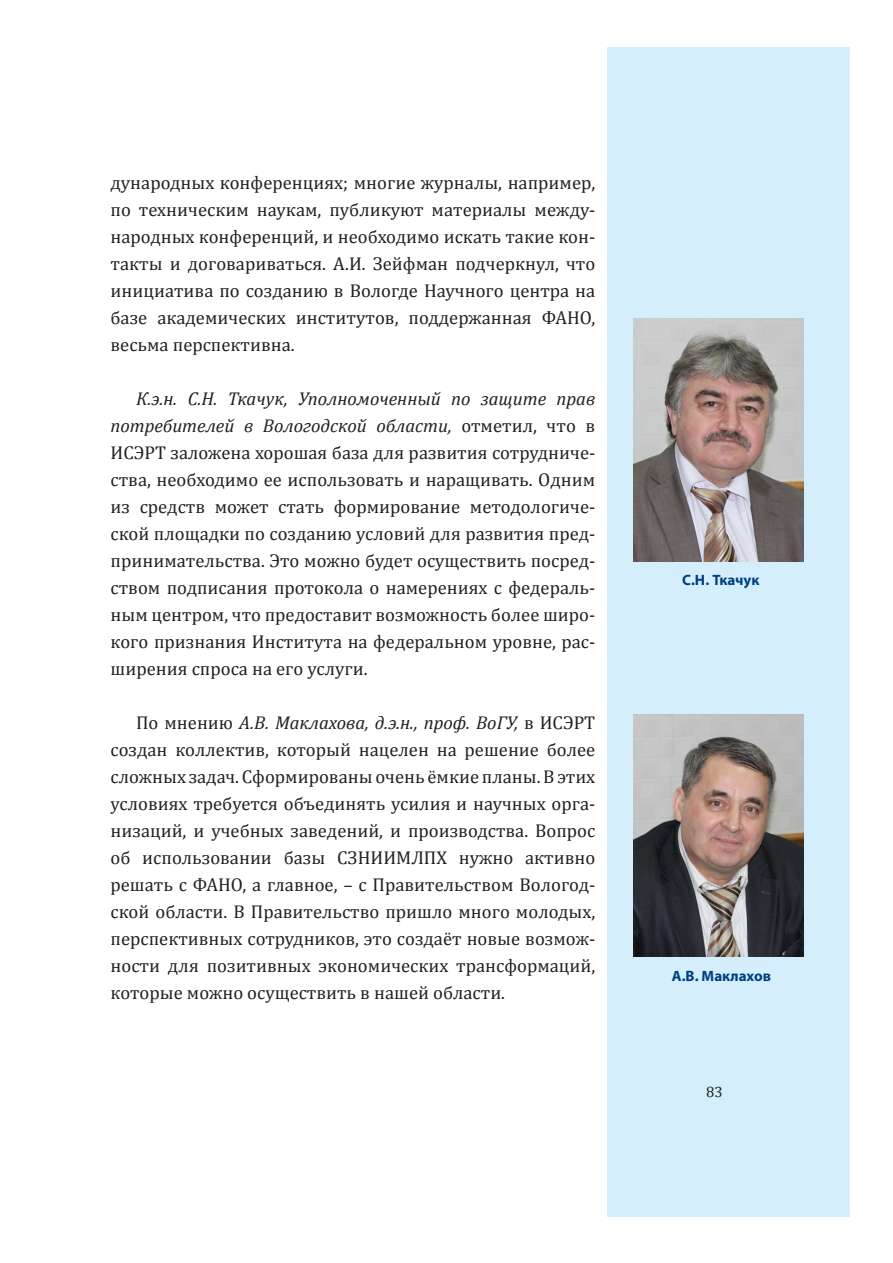
<style>
.page{position:relative;width:893px;height:1263px;background:#fff}
.page>*{position:absolute;margin:0;border:0;box-sizing:border-box;transform-origin:0 0}
.t1{font:18.6px/27px "Cambria";color:#231f20;text-align:justify}
.t2{font:700 15px "Myriad Pro";color:#014080}
.t3{font:15px "Cambria";color:#231f20}
.s1{font-style:italic}
</style>
<div class="page">
<div style="left:608px;top:48px;width:242px;height:1169px;background:#d4effb"></div>
<img style="left:633px;top:714px;width:171px;height:243px">
<img style="left:633px;top:319px;width:171px;height:242px">
<p class="t1" style="left:111px;top:169px;width:486px">дународных конференциях; многие журналы, например, по техническим наукам, публикуют материалы между&shy;народных конференций, и необходимо искать такие кон&shy;такты и договариваться. А.И. Зейфман подчеркнул, что инициатива по созданию в Вологде Научного центра на базе академических институтов, поддержанная ФАНО, весьма перспективна.</p>
<p class="t1" style="left:111px;top:385px;width:486px;text-indent:26px"><span class="s1">К.э.н. С.Н. Ткачук, Уполномоченный по защите прав потребителей в Вологодской области,</span> отметил, что в ИСЭРТ заложена хорошая база для развития сотрудниче&shy;ства, необходимо ее использовать и наращивать. Одним из средств может стать формирование методологиче&shy;ской площадки по созданию условий для развития пред&shy;принимательства. Это можно будет осуществить посред&shy;ством подписания протокола о намерениях с федераль&shy;ным центром, что предоставит возможность более широ&shy;кого признания Института на федеральном уровне, рас&shy;ширения спроса на его услуги.</p>
<p class="t1" style="left:111px;top:709px;width:486px;text-indent:26px">По мнению <span class="s1">А.В. Маклахова, д.э.н., проф. ВоГУ,</span> в ИСЭРТ создан коллектив, который нацелен на решение более сложных задач. Сформированы очень ёмкие планы. В этих условиях требуется объединять усилия и научных орга&shy;низаций, и учебных заведений, и производства. Вопрос об использовании базы СЗНИИМЛПХ нужно активно решать с ФАНО, а главное, – с Правительством Вологод&shy;ской области. В Правительство пришло много молодых, перспективных сотрудников, это создаёт новые возмож&shy;ности для позитивных экономических трансформаций, которые можно осуществить в нашей области.</p>
<p class="t2" style="left:682px;top:574px;width:79px">С.Н. Ткачук</p>
<p class="t2" style="left:672px;top:970px;width:101px">А.В. Маклахов</p>
<p class="t3" style="left:706px;top:1083px;width:18px">83</p>
</div>
